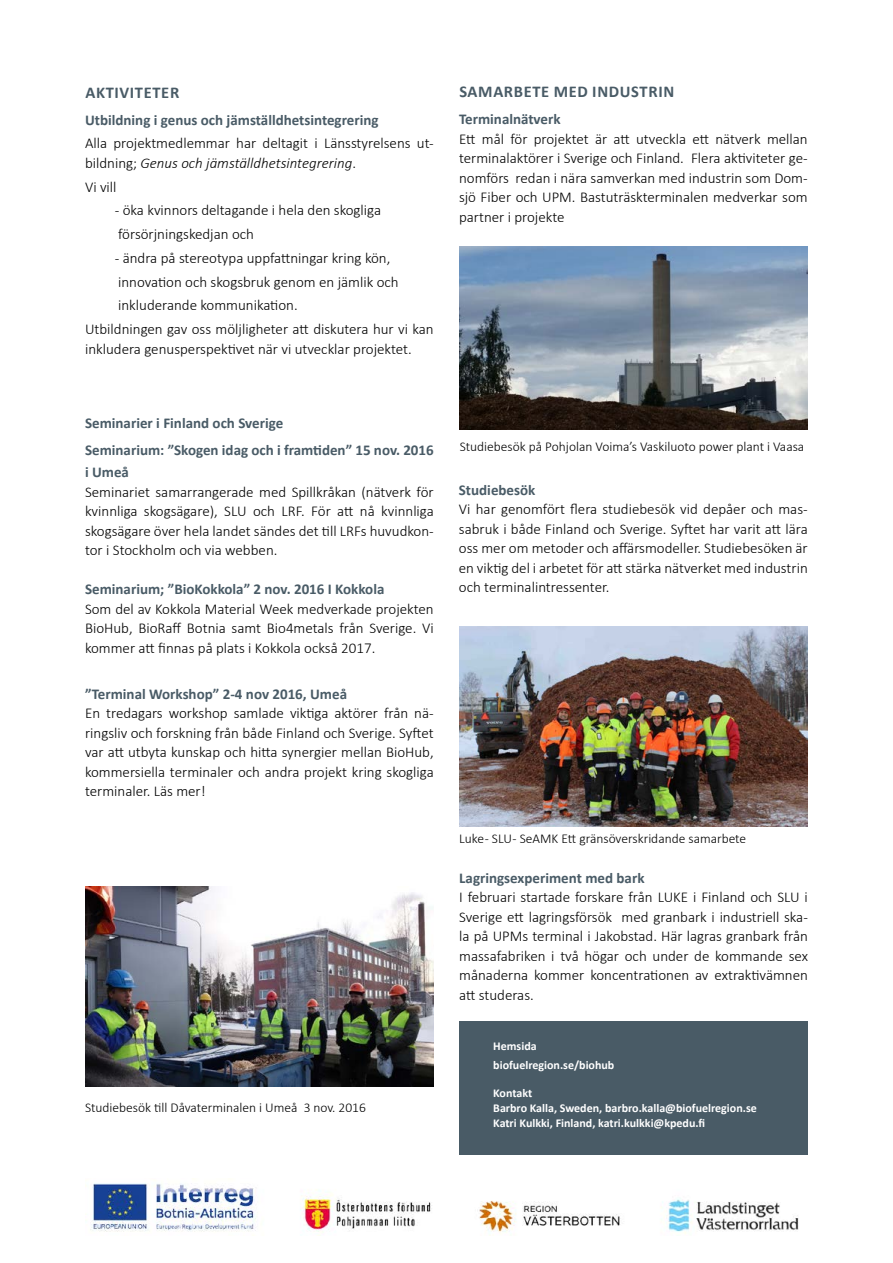
<style>
.page{position:relative;width:893px;height:1263px;background:#fff}
.page>*{position:absolute;margin:0;border:0;box-sizing:border-box;transform-origin:0 0}
.t1{font:700 16.5px "Calibri";letter-spacing:.04em;color:#495b66}
.t2{font:300 15px/19.5px "Calibri";color:#000;text-align:justify}
.t3{font:700 15px/26.7px "Calibri";color:#495b66}
.t4{font:300 13.5px "Calibri";color:#000}
.t5{font:700 12px/15px "Calibri";color:#fff}
.s1{font-style:italic}
</style>
<div class="page">
<img style="left:85px;top:887px;width:349px;height:200px">
<img style="left:459px;top:626px;width:349px;height:201px">
<img style="left:85px;top:1183px;width:714px;height:51px">
<div style="left:459px;top:1022px;width:349px;height:133px;background:#495b66"></div>
<img style="left:459px;top:246px;width:349px;height:183px">
<p class="t1" style="left:85px;top:81px;width:95px">AKTIVITETER</p>
<p class="t3" style="left:85px;top:106px;width:295px">Utbildning i genus och jämställdhetsintegrering</p>
<p class="t2" style="left:85px;top:133px;width:350px">Alla projektmedlemmar har deltagit i Länsstyrelsens ut&shy;bildning; <span class="s1">Genus och jämställdhetsintegrering</span>.</p>
<p class="t2" style="left:85px;top:177px;width:33px">Vi vill</p>
<p class="t2" style="left:115px;top:198px;width:268px;line-height:23.7px">- öka kvinnors deltagande i hela den skogliga försörjningskedjan och</p>
<p class="t2" style="left:115px;top:248px;width:277px">- ändra på stereotypa uppfattningar kring kön,</p>
<p class="t2" style="left:118px;top:272px;width:282px">innovation och skogsbruk genom en jämlik och</p>
<p class="t2" style="left:118px;top:295px;width:181px">inkluderande kommunikation.</p>
<p class="t2" style="left:85px;top:319px;width:350px">Utbildningen gav oss möljligheter att diskutera hur vi kan</p>
<p class="t2" style="left:85px;top:339px;width:328px">inkludera genusperspektivet när vi utvecklar projektet.</p>
<p class="t3" style="left:85px;top:409px;width:350px">Seminarier i Finland och Sverige<br>Seminarium: ”Skogen idag och i framtiden” 15 nov. 2016</p>
<p class="t3" style="left:85px;top:458px;width:46px">i Umeå</p>
<p class="t2" style="left:85px;top:482px;width:350px">Seminariet samarrangerade med Spillkråkan (nätverk för kvinnliga skogsägare), SLU och LRF. För att nå kvinnliga skogsägare över hela landet sändes det till LRFs huvudkon&shy;tor i Stockholm och via webben.</p>
<p class="t3" style="left:85px;top:575px;width:301px">Seminarium; ”BioKokkola” 2 nov. 2016 I Kokkola</p>
<p class="t2" style="left:85px;top:599px;width:350px">Som del av Kokkola Material Week medverkade projekten BioHub, BioRaff Botnia samt Bio4metals från Sverige. Vi kommer att finnas på plats i Kokkola också 2017.</p>
<p class="t3" style="left:85px;top:680px;width:264px">”Terminal Workshop” 2-4 nov 2016, Umeå</p>
<p class="t2" style="left:85px;top:703px;width:350px">En tredagars workshop samlade viktiga aktörer från nä&shy;ringsliv och forskning från både Finland och Sverige. Syftet var att utbyta kunskap och hitta synergier mellan BioHub, kommersiella terminaler och andra projekt kring skogliga terminaler. Läs mer!</p>
<p class="t4" style="left:85px;top:1099px;width:282px">Studiebesök till Dåvaterminalen i Umeå 3 nov. 2016</p>
<p class="t1" style="left:459px;top:80px;width:216px">SAMARBETE MED INDUSTRIN</p>
<p class="t3" style="left:459px;top:106px;width:103px">Terminalnätverk</p>
<p class="t2" style="left:459px;top:129px;width:350px">Ett mål för projektet är att utveckla ett nätverk mellan terminalaktörer i Sverige och Finland. Flera aktiviteter ge&shy;nomförs redan i nära samverkan med industrin som Dom&shy;sjö Fiber och UPM. Bastuträskterminalen medverkar som partner i projekte</p>
<p class="t4" style="left:460px;top:438px;width:346px">Studiebesök på Pohjolan Voima’s Vaskiluoto power plant i Vaasa</p>
<p class="t3" style="left:459px;top:476px;width:78px">Studiebesök</p>
<p class="t2" style="left:459px;top:500px;width:350px">Vi har genomfört flera studiebesök vid depåer och mas&shy;sabruk i både Finland och Sverige. Syftet har varit att lära oss mer om metoder och affärsmodeller. Studiebesöken är en viktig del i arbetet för att stärka nätverket med industrin och terminalintressenter.</p>
<p class="t4" style="left:459px;top:830px;width:289px">Luke - SLU - SeAMK Ett gränsöverskridande samarbete</p>
<p class="t3" style="left:459px;top:864px;width:187px">Lagringsexperiment med bark</p>
<p class="t2" style="left:459px;top:887px;width:350px">I februari startade forskare från LUKE i Finland och SLU i Sverige ett lagringsförsök med granbark i industriell ska&shy;la på UPMs terminal i Jakobstad. Här lagras granbark från massafabriken i två högar och under de kommande sex månaderna kommer koncentrationen av extraktivämnen att studeras.</p>
<p class="t5" style="left:493px;top:1036px;width:123px;line-height:19.2px">Hemsida biofuelregion.se/biohub</p>
<p class="t5" style="left:493px;top:1085px;width:265px">Kontakt<br>Barbro Kalla, Sweden, barbro.kalla@biofuelregion.se<br>Katri Kulkki, Finland, katri.kulkki@kpedu.fi</p>
</div>
